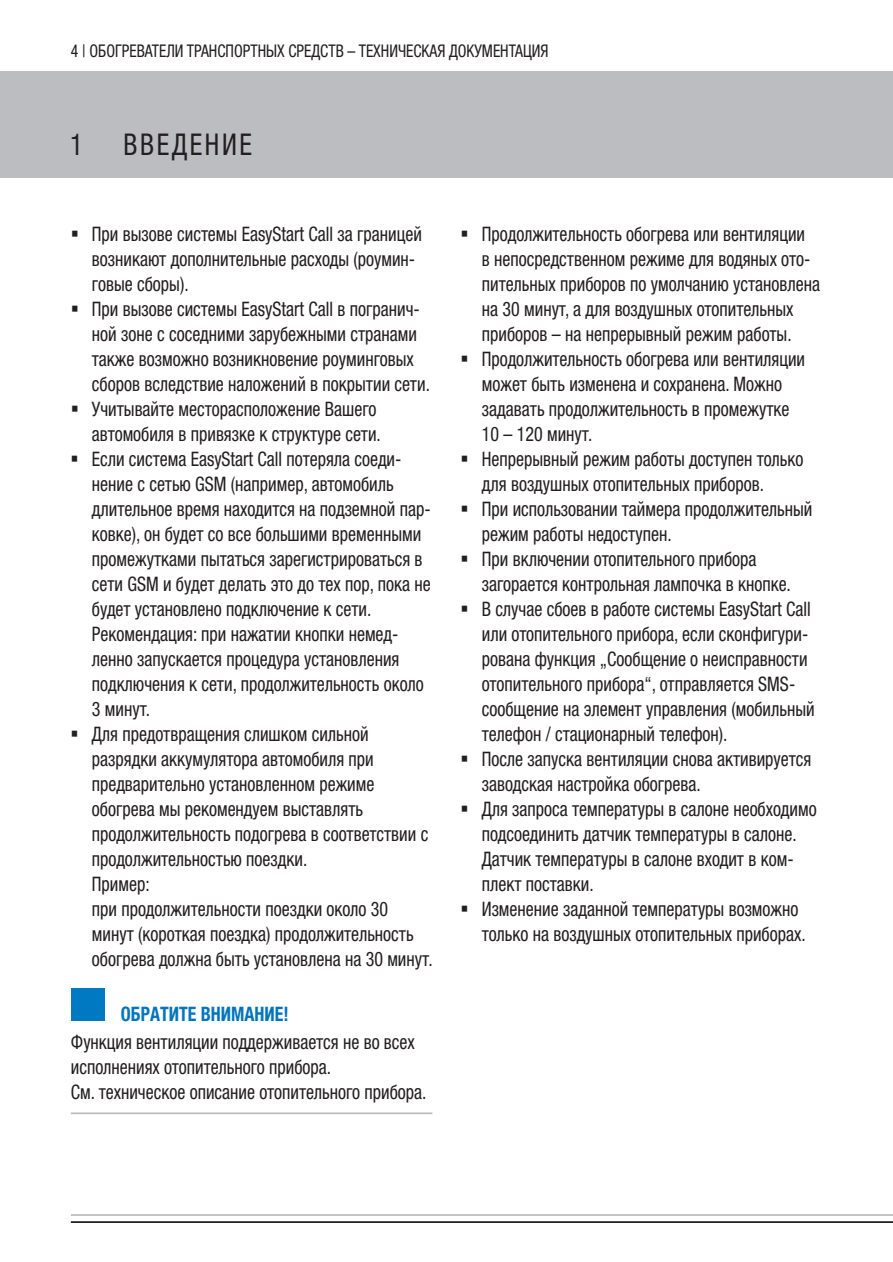
<style>
.page{position:relative;width:893px;height:1262px;background:#fff}
.page>*{position:absolute;margin:0;border:0;box-sizing:border-box;transform-origin:0 0}
.t1{font:condensed 30px "Helvetica Neue LTW1 G";color:#231f20;scale:.9 1}
.t2{font:condensed 20px/25px "Helvetica Neue LTW1 G";color:#231f20;scale:.9 1}
.t3{font:700 condensed 20px "Helvetica Neue LTW1 G";color:#0075be;scale:.9 1}
.t4{font:condensed 17.5px "Helvetica Neue LTW1 G";color:#231f20;scale:.9 1}
</style>
<div class="page">
<div style="left:0;top:71px;width:893px;height:106px;background:#bcbdc0"></div>
<hr style="left:71px;top:1214px;width:822px;height:1px;background:#bcbdc0">
<hr style="left:71px;top:1221px;width:822px;height:1px;background:#231f20">
<hr style="left:71px;top:1112px;width:50px;height:2px;background:#bcbdc0">
<hr style="left:121px;top:1112px;width:311px;height:2px;background:#bcbdc0">
<div style="left:71px;top:987px;width:33px;height:33px;background:#0079c2"></div>
<p class="t4" style="left:71px;top:40px;width:532px">4 | Обогреватели транспортных средств – техническая документация</p>
<h1 class="t1" style="left:70px;top:126px;width:16px">1</h1>
<h1 class="t1" style="left:123px;top:126px;width:145px">Введение</h1>
<p class="t2" style="left:92px;top:222px;width:380px">При вызове системы EasyStart Call за границей возникают дополнительные расходы (роумин&shy;говые сборы).<br>При вызове системы EasyStart Call в погранич&shy;ной зоне с соседними зарубежными странами также возможно возникновение роуминговых сборов вследствие наложений в покрытии сети.<br>Учитывайте месторасположение Вашего автомобиля в привязке к структуре сети.<br>Если система EasyStart Call потеряла соеди&shy;нение с сетью GSM (например, автомобиль длительное время находится на подземной пар&shy;ковке), он будет со все большими временными промежутками пытаться зарегистрироваться в сети GSM и будет делать это до тех пор, пока не будет установлено подключение к сети.<br>Рекомендация: при нажатии кнопки немед&shy;ленно запускается процедура установления подключения к сети, продолжительность около 3 минут.<br>Для предотвращения слишком сильной разрядки аккумулятора автомобиля при предварительно установленном режиме обогрева мы рекомендуем выставлять продолжительность подогрева в соответствии с продолжительностью поездки.<br>Пример:<br>при продолжительности поездки около 30 минут (короткая поездка) продолжительность обогрева должна быть установлена на 30 минут.</p>
<p class="t3" style="left:121px;top:1001px;width:188px">Обратите внимание!</p>
<p class="t2" style="left:71px;top:1029px;width:397px">Функция вентиляции поддерживается не во всех исполнениях отопительного прибора.<br>См. техническое описание отопительного прибора.</p>
<p class="t2" style="left:482px;top:222px;width:377px">Продолжительность обогрева или вентиляции<br>в непосредственном режиме для водяных ото&shy;пительных приборов по умолчанию установлена на 30 минут, а для воздушных отопительных приборов – на непрерывный режим работы.<br>Продолжительность обогрева или вентиляции может быть изменена и сохранена. Можно задавать продолжительность в промежутке<br>10 – 120 минут.<br>Непрерывный режим работы доступен только для воздушных отопительных приборов.<br>При использовании таймера продолжительный режим работы недоступен.<br>При включении отопительного прибора загорается контрольная лампочка в кнопке.<br>В случае сбоев в работе системы EasyStart Call или отопительного прибора, если сконфигури&shy;рована функция „Сообщение о неисправности отопительного прибора“, отправляется SMS&shy;сообщение на элемент управления (мобильный телефон / стационарный телефон).<br>После запуска вентиляции снова активируется заводская настройка обогрева.<br>Для запроса температуры в салоне необходимо подсоединить датчик температуры в салоне.<br>Датчик температуры в салоне входит в ком&shy;плект поставки.<br>Изменение заданной температуры возможно только на воздушных отопительных приборах.</p>
</div>
